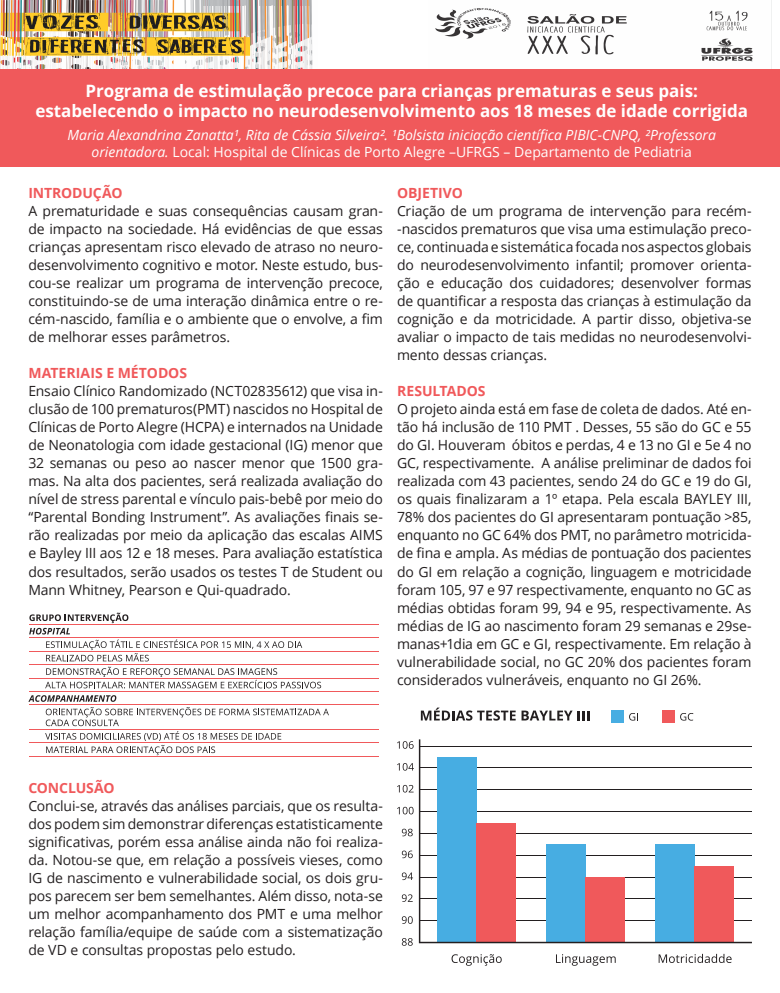
<style>
.page{position:relative;width:780px;height:993px;background:#fff}
.page>*{position:absolute;margin:0;border:0;box-sizing:border-box;transform-origin:0 0}
.t1{font:700 17px/20.4px "Open Sans";color:#fff;text-align:center}
.t2{font:14px/18px "Open Sans";letter-spacing:-.01em;color:#231f20;text-align:justify}
.t3{font:italic 14px/16.8px "Open Sans";color:#fff;text-align:center}
.t4{font:700 14px "Open Sans";letter-spacing:-.005em;color:#f0595b}
.s1{font-style:normal}
</style>
<div class="page">
<svg style="left:419px;top:739px;width:333px;height:203px"></svg>
<svg style="left:397px;top:741px;width:16px;height:7px"></svg>
<svg style="left:402px;top:938px;width:10px;height:7px"></svg>
<svg style="left:402px;top:916px;width:10px;height:7px"></svg>
<svg style="left:402px;top:894px;width:10px;height:7px"></svg>
<svg style="left:402px;top:872px;width:11px;height:7px"></svg>
<svg style="left:402px;top:850px;width:11px;height:7px"></svg>
<svg style="left:402px;top:828px;width:10px;height:8px"></svg>
<svg style="left:397px;top:806px;width:16px;height:8px"></svg>
<svg style="left:397px;top:784px;width:16px;height:8px"></svg>
<svg style="left:397px;top:763px;width:17px;height:7px"></svg>
<svg style="left:451px;top:954px;width:50px;height:11px"></svg>
<svg style="left:556px;top:954px;width:59px;height:11px"></svg>
<svg style="left:658px;top:953px;width:73px;height:9px"></svg>
<svg style="left:421px;top:707px;width:94px;height:13px"></svg>
<svg style="left:521px;top:710px;width:68px;height:10px"></svg>
<svg style="left:629px;top:713px;width:9px;height:7px"></svg>
<svg style="left:680px;top:713px;width:13px;height:7px"></svg>
<div style="left:611px;top:710px;width:12px;height:12px;background:#47ade2"></div>
<div style="left:662px;top:710px;width:12px;height:12px;background:#f0595b"></div>
<img style="left:0;top:0;width:313px;height:69px">
<img style="left:435px;top:8px;width:318px;height:54px">
<div style="left:0;top:69px;width:780px;height:97px;background:#f0595b"></div>
<svg style="left:29px;top:612px;width:292px;height:76px"></svg>
<svg style="left:28px;top:695px;width:301px;height:60px"></svg>
<hr style="left:29px;top:624px;width:349px;height:1px;background:#f0595b">
<hr style="left:29px;top:637px;width:349px;height:1px;background:#f0595b">
<hr style="left:29px;top:651px;width:349px;height:1px;background:#f0595b">
<hr style="left:29px;top:664px;width:349px;height:1px;background:#f0595b">
<hr style="left:29px;top:677px;width:349px;height:1px;background:#f0595b">
<hr style="left:29px;top:690px;width:349px;height:1px;background:#f0595b">
<hr style="left:29px;top:704px;width:349px;height:1px;background:#f0595b">
<hr style="left:29px;top:729px;width:349px;height:1px;background:#f0595b">
<hr style="left:29px;top:742px;width:349px;height:1px;background:#f0595b">
<hr style="left:29px;top:755px;width:349px;height:1px;background:#f0595b">
<p class="t1" style="left:35px;top:80px;width:714px">Programa de estimulação precoce para crianças prematuras e seus pais: estabelecendo o impacto no neurodesenvolvimento aos 18 meses de idade corrigida</p>
<p class="t3" style="left:67px;top:126px;width:650px">Maria Alexandrina Zanatta¹, Rita de Cássia Silveira². ¹Bolsista iniciação científica PIBIC-CNPQ, ²Professora orientadora. <span class="s1">Local: Hospital de Clínicas de Porto Alegre –UFRGS – Departamento de Pediatria</span></p>
<p class="t4" style="left:28px;top:183px;width:96px">INTRODUÇÃO</p>
<p class="t2" style="left:28px;top:202px;width:356px">A prematuridade e suas consequências causam gran&shy;de impacto na sociedade. Há evidências de que essas crianças apresentam risco elevado de atraso no neuro&shy;desenvolvimento cognitivo e motor. Neste estudo, bus&shy;cou-se realizar um programa de intervenção precoce, constituindo-se de uma interação dinâmica entre o re&shy;cém-nascido, família e o ambiente que o envolve, a fim de melhorar esses parâmetros.</p>
<p class="t4" style="left:28px;top:363px;width:160px">MATERIAIS E MÉTODOS</p>
<p class="t2" style="left:28px;top:382px;width:356px">Ensaio Clínico Randomizado (NCT02835612) que visa in&shy;clusão de 100 prematuros(PMT) nascidos no Hospital de Clínicas de Porto Alegre (HCPA) e internados na Unidade de Neonatologia com idade gestacional (IG) menor que 32 semanas ou peso ao nascer menor que 1500 gra&shy;mas. Na alta dos pacientes, será realizada avaliação do nível de stress parental e vínculo pais-bebê por meio do “Parental Bonding Instrument”. As avaliações finais se&shy;rão realizadas por meio da aplicação das escalas AIMS e Bayley III aos 12 e 18 meses. Para avaliação estatística dos resultados, serão usados os testes T de Student ou Mann Whitney, Pearson e Qui-quadrado.</p>
<p class="t4" style="left:397px;top:183px;width:67px">OBJETIVO</p>
<p class="t2" style="left:397px;top:202px;width:356px">Criação de um programa de intervenção para recém--nascidos prematuros que visa uma estimulação preco&shy;ce, continuada e sistemática focada nos aspectos globais do neurodesenvolvimento infantil; promover orienta&shy;ção e educação dos cuidadores; desenvolver formas de quantificar a resposta das crianças à estimulação da cognição e da motricidade. A partir disso, objetiva-se avaliar o impacto de tais medidas no neurodesenvolvi&shy;mento dessas crianças.</p>
<p class="t4" style="left:397px;top:381px;width:90px">RESULTADOS</p>
<p class="t2" style="left:397px;top:400px;width:356px">O projeto ainda está em fase de coleta de dados. Até en&shy;tão há inclusão de 110 PMT . Desses, 55 são do GC e 55 do GI. Houveram óbitos e perdas, 4 e 13 no GI e 5e 4 no GC, respectivamente. A análise preliminar de dados foi realizada com 43 pacientes, sendo 24 do GC e 19 do GI, os quais finalizaram a 1º etapa. Pela escala BAYLEY III, 78% dos pacientes do GI apresentaram pontuação &gt;85, enquanto no GC 64% dos PMT, no parâmetro motricida&shy;de fina e ampla. As médias de pontuação dos pacientes do GI em relação a cognição, linguagem e motricidade foram 105, 97 e 97 respectivamente, enquanto no GC as médias obtidas foram 99, 94 e 95, respectivamente. As médias de IG ao nascimento foram 29 semanas e 29se&shy;manas+1dia em GC e GI, respectivamente. Em relação à vulnerabilidade social, no GC 20% dos pacientes foram considerados vulneráveis, enquanto no GI 26%.</p>
<p class="t4" style="left:28px;top:777px;width:88px">CONCLUSÃO</p>
<p class="t2" style="left:28px;top:796px;width:356px">Conclui-se, através das análises parciais, que os resulta&shy;dos podem sim demonstrar diferenças estatisticamente significativas, porém essa análise ainda não foi realiza&shy;da. Notou-se que, em relação a possíveis vieses, como IG de nascimento e vulnerabilidade social, os dois gru&shy;pos parecem ser bem semelhantes. Além disso, nota-se um melhor acompanhamento dos PMT e uma melhor relação família/equipe de saúde com a sistematização de VD e consultas propostas pelo estudo.</p>
</div>
